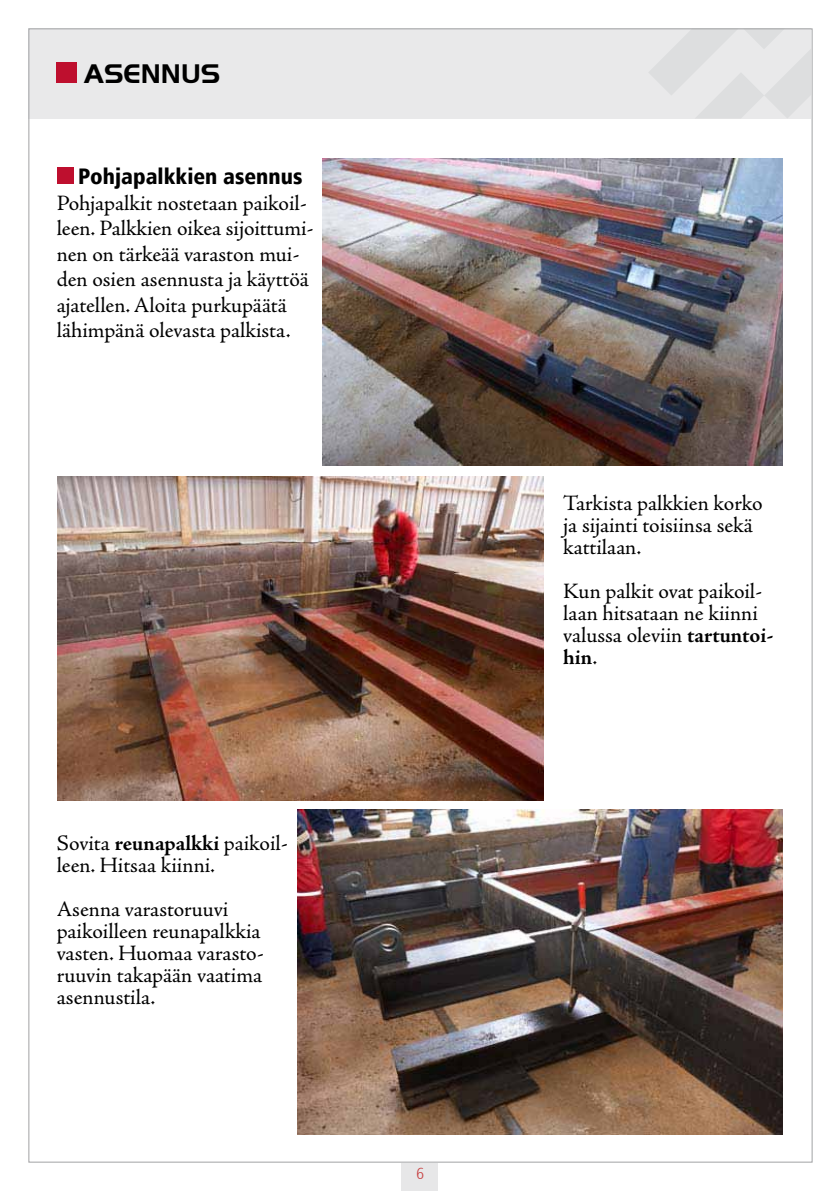
<style>
.page{position:relative;width:840px;height:1191px;background:#fff}
.page>*{position:absolute;margin:0;border:0;box-sizing:border-box;transform-origin:0 0}
.t1{font:700 28px "Handel Gothic LT";color:#000}
.t2{font:22px/22px "Adobe Jenson Pro";color:#000}
.t3{font:900 condensed 22px "Frutiger";color:#000}
.t4{font:300 condensed 16px "Frutiger";color:#c74041}
.s1{font-weight:700}
</style>
<div class="page">
<div style="left:401px;top:1163px;width:37px;height:28px;background:#e7e7e8"></div>
<div style="left:28px;top:28px;width:782px;height:91px;background:#e9e9ea"></div>
<svg style="left:649px;top:30px;width:161px;height:88px"></svg>
<img style="left:322px;top:158px;width:460px;height:308px">
<img style="left:58px;top:476px;width:485px;height:324px">
<img style="left:297px;top:809px;width:485px;height:325px">
<div style="left:57px;top:63px;width:20px;height:20px;background:#be0f2e"></div>
<div style="left:57px;top:168px;width:16px;height:16px;background:#be0f2e"></div>
<p class="t1" style="left:84px;top:58px;width:138px">ASENNUS</p>
<p class="t3" style="left:78px;top:163px;width:225px">Pohjapalkkien asennus</p>
<p class="t2" style="left:57px;top:190px;width:258px;line-height:25.6px">Pohjapalkit nostetaan paikoil&shy;leen. Palkkien oikea sijoittumi&shy;nen on tärkeää varaston mui&shy;den osien asennusta ja käyttöä ajatellen. Aloita purkupäätä lähimpänä olevasta palkista.</p>
<p class="t2" style="left:57px;top:832px;width:233px">Sovita <span class="s1">reunapalkki</span> paikoil&shy;leen. Hitsaa kiinni.</p>
<p class="t2" style="left:57px;top:898px;width:209px">Asenna varastoruuvi paikoilleen reunapalkkia vasten. Huomaa varasto&shy;ruuvin takapään vaatima asennustila.</p>
<p class="t4" style="left:416px;top:1164px;width:9px">6</p>
<p class="t2" style="left:563px;top:492px;width:201px">Tarkista palkkien korko ja sijainti toisiinsa sekä kattilaan.</p>
<p class="t2" style="left:563px;top:580px;width:211px">Kun palkit ovat paikoil&shy;laan hitsataan ne kiinni valussa oleviin <span class="s1">tartuntoi&shy;hin</span>.</p>
</div>
